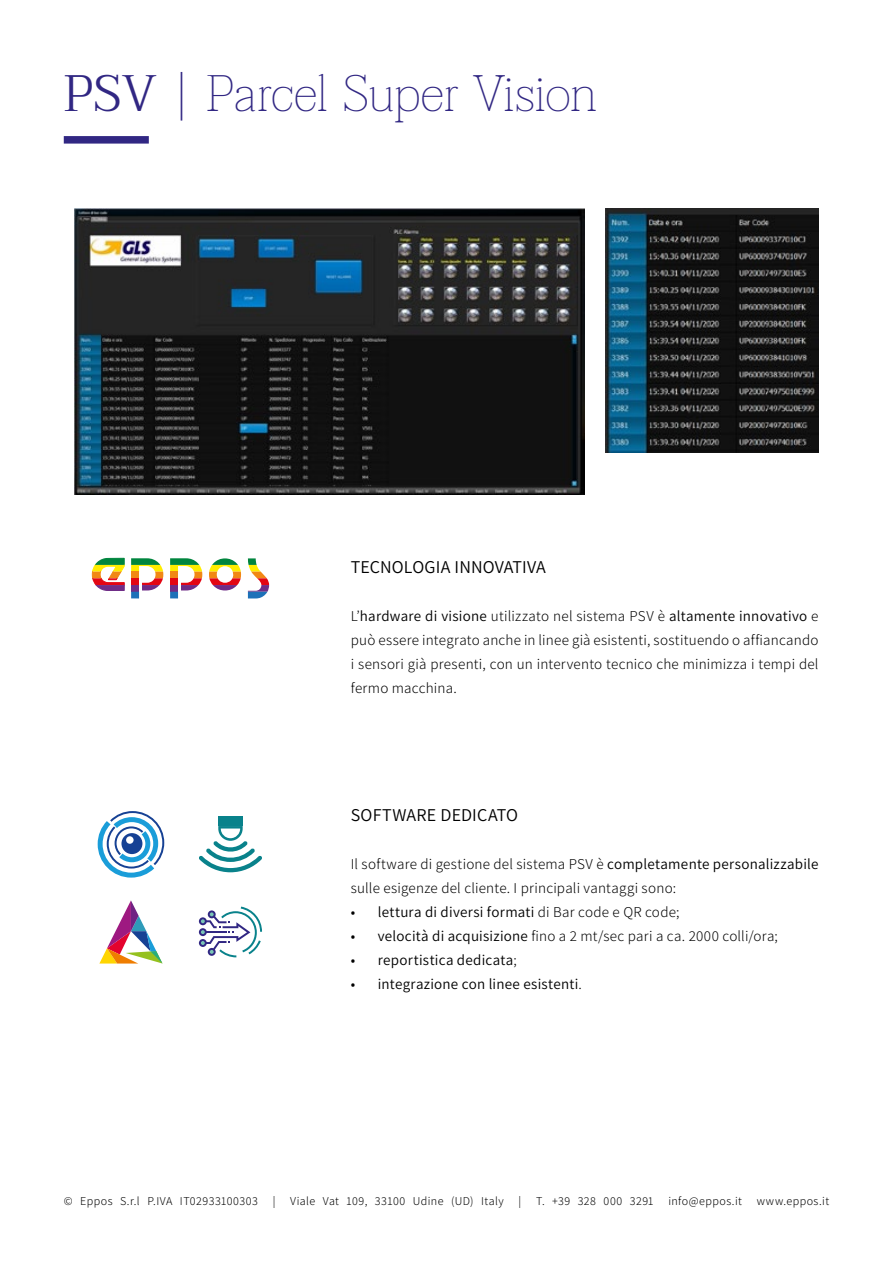
<style>
.page{position:relative;width:893px;height:1263px;background:#fff}
.page>*{position:absolute;margin:0;border:0;box-sizing:border-box;transform-origin:0 0}
.t1{font:100 51px "Taviraj";letter-spacing:-.01em;color:#312783}
.t2{font:18px "Assistant";letter-spacing:.01em;color:#000}
.t3{font:300 15px/24px "Assistant";letter-spacing:.015em;color:#000;text-align:justify}
.t4{font:15px "Assistant";letter-spacing:.015em;color:#000}
.t5{font:300 12px "Assistant";letter-spacing:.035em;color:#000}
.s1{font-weight:300}
.s2{font-weight:400}
</style>
<div class="page">
<img style="left:74px;top:208px;width:511px;height:287px">
<div style="left:64px;top:136px;width:85px;height:8px;background:#312783"></div>
<img style="left:606px;top:208px;width:213px;height:245px">
<svg style="left:98px;top:811px;width:66px;height:66px"></svg>
<div style="left:126px;top:836px;width:8px;height:8px;background:#fff;border-radius:50%"></div>
<svg style="left:99px;top:900px;width:64px;height:63px"></svg>
<div style="left:218px;top:816px;width:25px;height:10px;background:#09828b"></div>
<svg style="left:199px;top:826px;width:63px;height:46px"></svg>
<svg style="left:199px;top:906px;width:63px;height:51px"></svg>
<svg style="left:248px;top:558px;width:21px;height:40px"></svg>
<svg style="left:209px;top:558px;width:32px;height:32px"></svg>
<div style="left:170px;top:585px;width:8px;height:7px;background:#6f2d87"></div>
<svg style="left:170px;top:558px;width:32px;height:32px"></svg>
<div style="left:170px;top:592px;width:8px;height:6px;background:#1d71b8"></div>
<svg style="left:131px;top:558px;width:32px;height:32px"></svg>
<div style="left:131px;top:585px;width:8px;height:7px;background:#6f2d87"></div>
<div style="left:131px;top:592px;width:8px;height:6px;background:#1d71b8"></div>
<svg style="left:92px;top:557px;width:33px;height:34px"></svg>
<h1 class="t1" style="left:64px;top:54px;width:535px"><span class="s1">PSV</span> | Parcel Super Vision</h1>
<p class="t2" style="left:351px;top:555px;width:197px">TECNOLOGIA INNOVATIVA</p>
<p class="t3" style="left:351px;top:603px;width:469px">L’<span class="s2">hardware di visione</span> utilizzato nel sistema PSV è <span class="s2">altamente innovativo</span> e può essere integrato anche in linee già esistenti, sostituendo o affiancando i sensori già presenti, con un intervento tecnico che minimizza i tempi del fermo macchina.</p>
<p class="t2" style="left:351px;top:803px;width:169px">SOFTWARE DEDICATO</p>
<p class="t3" style="left:351px;top:851px;width:469px">Il software di gestione del sistema PSV è <span class="s2">completamente personalizzabile </span>sulle esigenze del cliente. I principali vantaggi sono:</p>
<p class="t4" style="left:351px;top:902px;width:330px">• lettura di diversi formati <span class="s1">di Bar code e QR code;</span></p>
<p class="t3" style="left:351px;top:923px;width:429px"><span class="s2">• velocità di acquisizione</span> fino a 2 mt/sec pari a ca. 2000 colli/ora;</p>
<p class="t4" style="left:351px;top:950px;width:167px">• reportistica dedicata<span class="s1">;</span></p>
<p class="t4" style="left:351px;top:974px;width:232px">• integrazione con linee esistenti<span class="s1">.</span></p>
<p class="t5" style="left:64px;top:1193px;width:767px">© Eppos S.r.l P.IVA IT02933100303 | Viale Vat 109, 33100 Udine (UD) Italy | T. +39 328 000 3291 info@eppos.it www.eppos.it</p>
</div>
